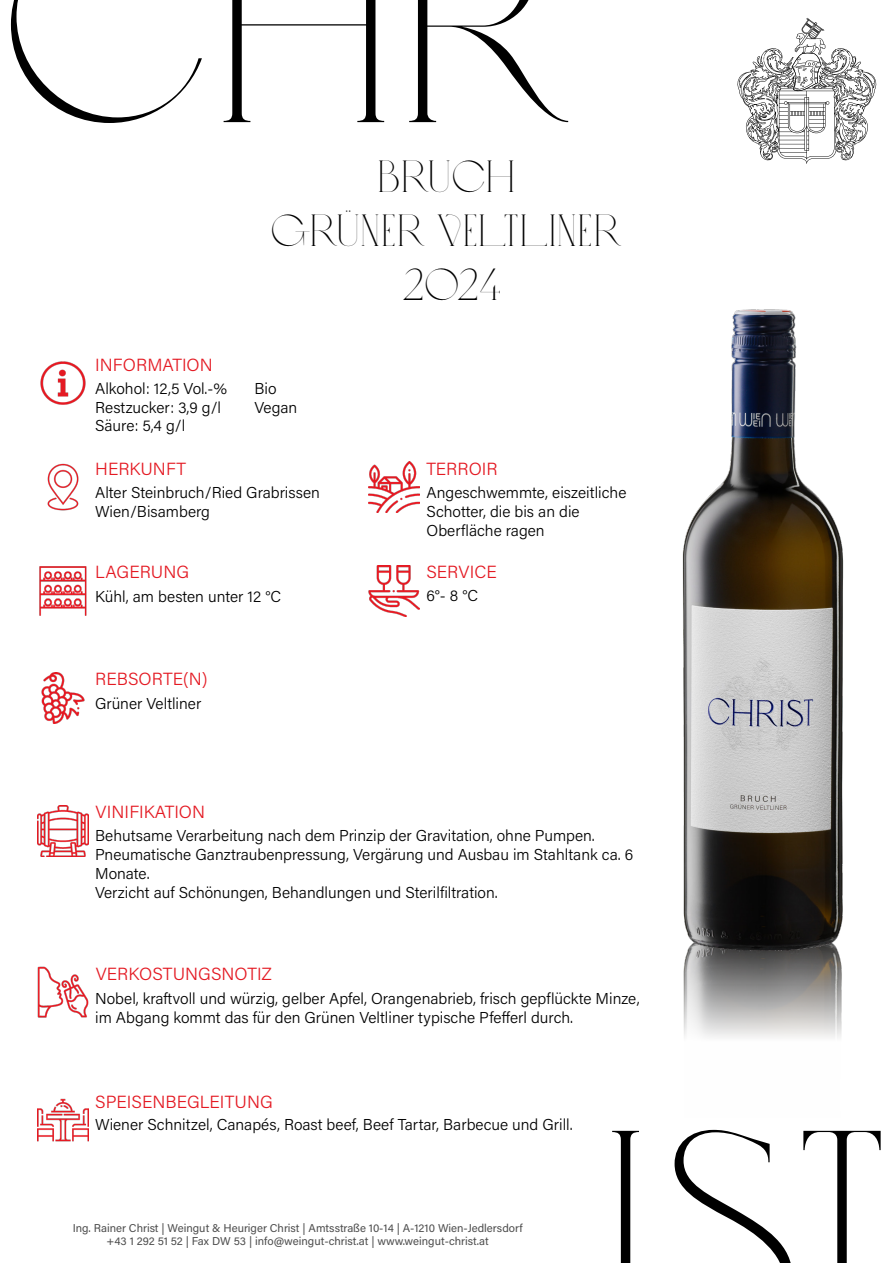
<style>
.page{position:relative;width:893px;height:1263px;background:#fff}
.page>*{position:absolute;margin:0;border:0;box-sizing:border-box;transform-origin:0 0}
.t1{font:278.25px "Love";color:#000}
.t2{font:45px "Love";color:#000}
.t3{font:300 17.55px "Acumin Pro";color:#e41a23}
.t4{font:300 15.75px/18.9px "Acumin Pro";color:#000}
.t5{font:11.4px "Acumin Pro";color:#4d4d4d}
</style>
<div class="page">
<svg style="left:737px;top:18px;width:140px;height:146px"></svg>
<img style="left:683px;top:973px;width:159px;height:65px">
<img style="left:682px;top:309px;width:162px;height:664px">
<img style="left:40px;top:361px;width:46px;height:44px">
<img style="left:369px;top:462px;width:51px;height:50px">
<img style="left:47px;top:463px;width:32px;height:48px">
<img style="left:39px;top:566px;width:48px;height:50px">
<img style="left:369px;top:565px;width:51px;height:51px">
<img style="left:38px;top:967px;width:50px;height:51px">
<img style="left:38px;top:805px;width:50px;height:51px">
<img style="left:38px;top:1098px;width:50px;height:44px">
<img style="left:41px;top:672px;width:44px;height:51px">
<p class="t1" style="left:0;top:-118px;width:865px">CHRIST</p>
<p class="t3" style="left:95px;top:353px;width:119px">INFORMATION</p>
<p class="t4" style="left:95px;top:378px;width:133px">Alkohol: 12,5 Vol.-%</p>
<p class="t4" style="left:95px;top:397px;width:128px">Restzucker: 3,9 g/l</p>
<p class="t4" style="left:95px;top:416px;width:92px">Säure: 5,4 g/l</p>
<p class="t2" style="left:377px;top:153px;width:140px">BRUCH</p>
<p class="t2" style="left:270px;top:207px;width:354px">GRÜNER VELTLINER</p>
<p class="t2" style="left:402px;top:261px;width:101px">2024</p>
<p class="t4" style="left:254px;top:378px;width:24px">Bio</p>
<p class="t4" style="left:254px;top:397px;width:44px">Vegan</p>
<p class="t3" style="left:95px;top:457px;width:93px">HERKUNFT</p>
<p class="t3" style="left:426px;top:456px;width:73px">TERROIR</p>
<p class="t4" style="left:95px;top:482px;width:226px">Alter Steinbruch/Ried Grabrissen</p>
<p class="t4" style="left:95px;top:501px;width:116px">Wien/Bisamberg</p>
<p class="t4" style="left:427px;top:482px;width:201px">Angeschwemmte, eiszeitliche<br>Schotter, die bis an die</p>
<p class="t4" style="left:427px;top:520px;width:120px">Oberfläche ragen</p>
<p class="t3" style="left:95px;top:560px;width:96px">LAGERUNG</p>
<p class="t3" style="left:426px;top:560px;width:72px">SERVICE</p>
<p class="t4" style="left:95px;top:586px;width:187px">Kühl, am besten unter 12 °C</p>
<p class="t3" style="left:95px;top:667px;width:114px">REBSORTE(N)</p>
<p class="t4" style="left:95px;top:693px;width:108px">Grüner Veltliner</p>
<p class="t3" style="left:96px;top:800px;width:111px">VINIFIKATION</p>
<p class="t4" style="left:426px;top:586px;width:53px">6°- 8 °C</p>
<p class="t4" style="left:95px;top:826px;width:501px">Behutsame Verarbeitung nach dem Prinzip der Gravitation, ohne Pumpen.</p>
<p class="t4" style="left:95px;top:844px;width:540px">Pneumatische Ganztraubenpressung, Vergärung und Ausbau im Stahltank ca. 6</p>
<p class="t4" style="left:95px;top:863px;width:56px">Monate.</p>
<p class="t4" style="left:95px;top:882px;width:404px">Verzicht auf Schönungen, Behandlungen und Sterilfiltration.</p>
<p class="t3" style="left:96px;top:962px;width:178px">VERKOSTUNGSNOTIZ</p>
<p class="t4" style="left:95px;top:988px;width:546px">Nobel, kraftvoll und würzig, gelber Apfel, Orangenabrieb, frisch gepflückte Minze,</p>
<p class="t4" style="left:95px;top:1007px;width:479px">im Abgang kommt das für den Grünen Veltliner typische Pfefferl durch.</p>
<p class="t3" style="left:95px;top:1089px;width:179px">SPEISENBEGLEITUNG</p>
<p class="t4" style="left:95px;top:1115px;width:479px">Wiener Schnitzel, Canapés, Roast beef, Beef Tartar, Barbecue und Grill.</p>
<p class="t1" style="left:28px;top:1085px;width:865px">CHRIST</p>
<p class="t5" style="left:73px;top:1219px;width:451px">Ing. Rainer Christ | Weingut &amp; Heuriger Christ | Amtsstraße 10-14 | A-1210 Wien-Jedlersdorf</p>
<p class="t5" style="left:106px;top:1233px;width:384px">+43 1 292 51 52 | Fax DW 53 | info@weingut-christ.at | www.weingut-christ.at</p>
</div>
